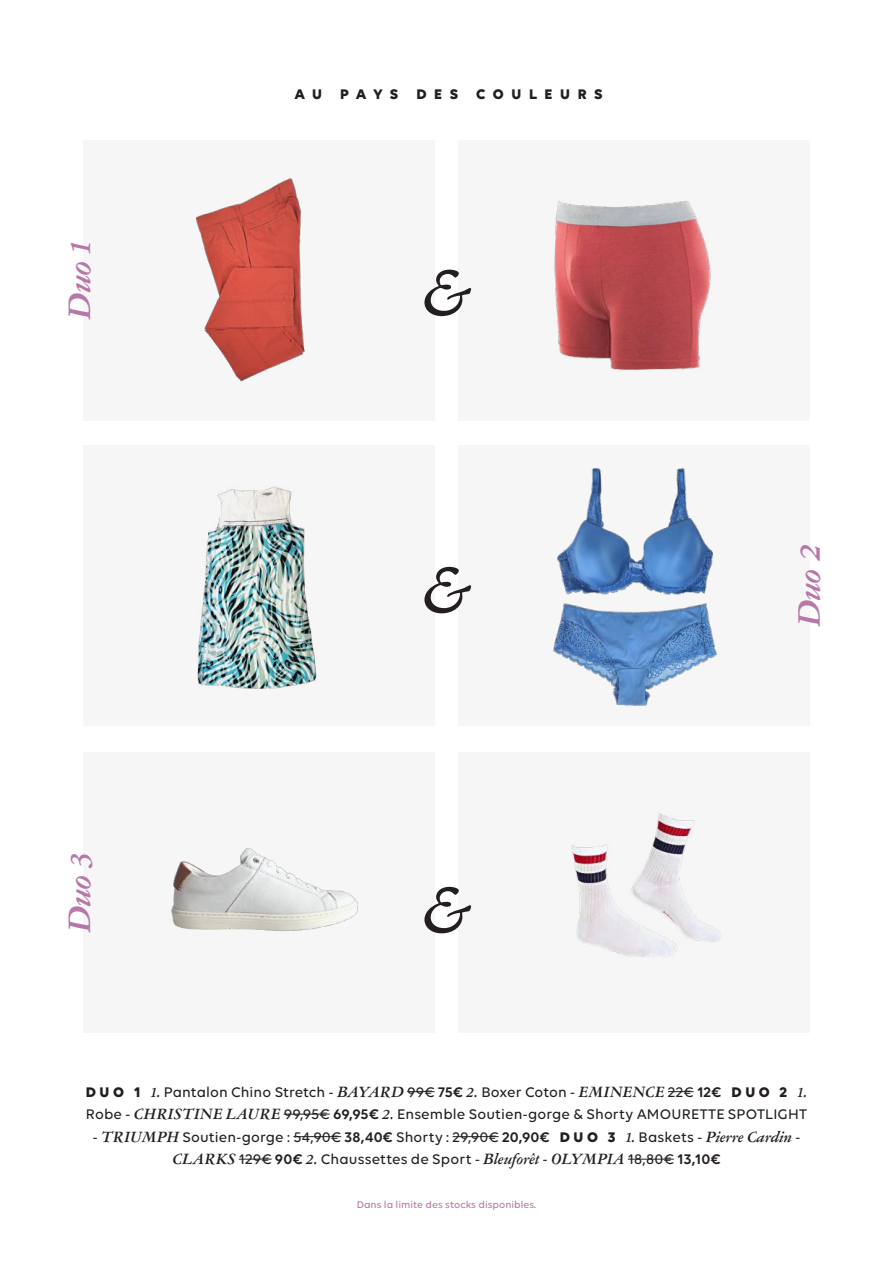
<style>
.page{position:relative;width:893px;height:1263px;background:#fff}
.page>*{position:absolute;margin:0;border:0;box-sizing:border-box;transform-origin:0 0}
.t1{font:italic 69.3px "Garamond ATF Text";color:#241f1f}
.t2{font:italic 700 30px "Garamond ATF Text";color:#b777a9}
.t3{font:500 15px/22.5px "Volte";letter-spacing:.005em;color:#241f1f}
.t4{font:700 15px "Volte";letter-spacing:.5em;color:#241f1f}
.t5{font:500 10.5px "Volte";color:#b777a9}
.s1{font-weight:700}
.s2{font-family:"Garamond ATF Subhead";font-weight:700;font-style:italic}
.s3{font-weight:600}
</style>
<div class="page">
<div style="left:83px;top:140px;width:352px;height:281px;background:#f6f6f6"></div>
<div style="left:83px;top:445px;width:352px;height:281px;background:#f6f6f6"></div>
<div style="left:83px;top:752px;width:352px;height:281px;background:#f6f6f6"></div>
<div style="left:458px;top:140px;width:352px;height:281px;background:#f6f6f6"></div>
<div style="left:458px;top:445px;width:352px;height:281px;background:#f6f6f6"></div>
<div style="left:458px;top:752px;width:352px;height:281px;background:#f6f6f6"></div>
<img style="left:195px;top:178px;width:110px;height:204px">
<img style="left:197px;top:486px;width:120px;height:203px">
<img style="left:171px;top:848px;width:187px;height:83px">
<svg style="left:407px;top:1091px;width:28px;height:1px"></svg>
<svg style="left:668px;top:1091px;width:26px;height:1px"></svg>
<hr style="left:284px;top:1114px;width:46px;height:1px;background:#241f1f">
<hr style="left:293px;top:1136px;width:48px;height:1px;background:#241f1f">
<hr style="left:453px;top:1136px;width:46px;height:1px;background:#241f1f">
<hr style="left:239px;top:1159px;width:33px;height:1px;background:#241f1f">
<hr style="left:628px;top:1159px;width:46px;height:1px;background:#241f1f">
<img style="left:554px;top:200px;width:157px;height:170px">
<img style="left:557px;top:468px;width:156px;height:92px">
<img style="left:553px;top:560px;width:165px;height:146px">
<img style="left:571px;top:813px;width:150px;height:144px">
<h2 class="t2" style="left:58px;top:319px;width:80px;rotate:-90deg">Duo 1</h2>
<h2 class="t2" style="left:58px;top:933px;width:83px;rotate:-90deg">Duo 3</h2>
<p class="t4" style="left:294px;top:86px;width:310px">AU PAYS DES COULEURS</p>
<h1 class="t1" style="left:422px;top:241px;width:51px">&amp;</h1>
<h1 class="t1" style="left:422px;top:538px;width:51px">&amp;</h1>
<h1 class="t1" style="left:422px;top:858px;width:51px">&amp;</h1>
<h2 class="t2" style="left:787px;top:627px;width:84px;rotate:-90deg">Duo 2</h2>
<p class="t3" style="left:86px;top:1080px;width:723px"><span class="s1">D U O 1</span> <span class="s2">1.</span> Pantalon Chino Stretch - <span class="s2">BAYARD</span> 99€ <span class="s3">75€</span> <span class="s2">2.</span> Boxer Coton - <span class="s2">EMINENCE</span> 22€ <span class="s3">12€</span> <span class="s1">D U O 2</span> <span class="s2">1.<br></span>Robe - <span class="s2">CHRISTINE LAURE</span> 99,95€ <span class="s3">69,95€</span> <span class="s2">2.</span> Ensemble Soutien-gorge &amp; Shorty AMOURETTE SPOTLIGHT</p>
<p class="t3" style="left:93px;top:1125px;width:709px;text-align:center">- <span class="s2">TRIUMPH</span> Soutien-gorge : 54,90€ <span class="s3">38,40€</span> Shorty : 29,90€ <span class="s3">20,90€</span> <span class="s1">D U O 3</span> <span class="s2">1.</span> Baskets - <span class="s2">Pierre Cardin</span> -<br><span class="s2">CLARKS</span> 129€ <span class="s3">90€</span> <span class="s2">2.</span> Chaussettes de Sport - <span class="s2">Bleuforêt</span> - <span class="s2">OLYMPIA</span> 18,80€ <span class="s3">13,10€</span></p>
<p class="t5" style="left:357px;top:1198px;width:181px">Dans la limite des stocks disponibles.</p>
</div>
